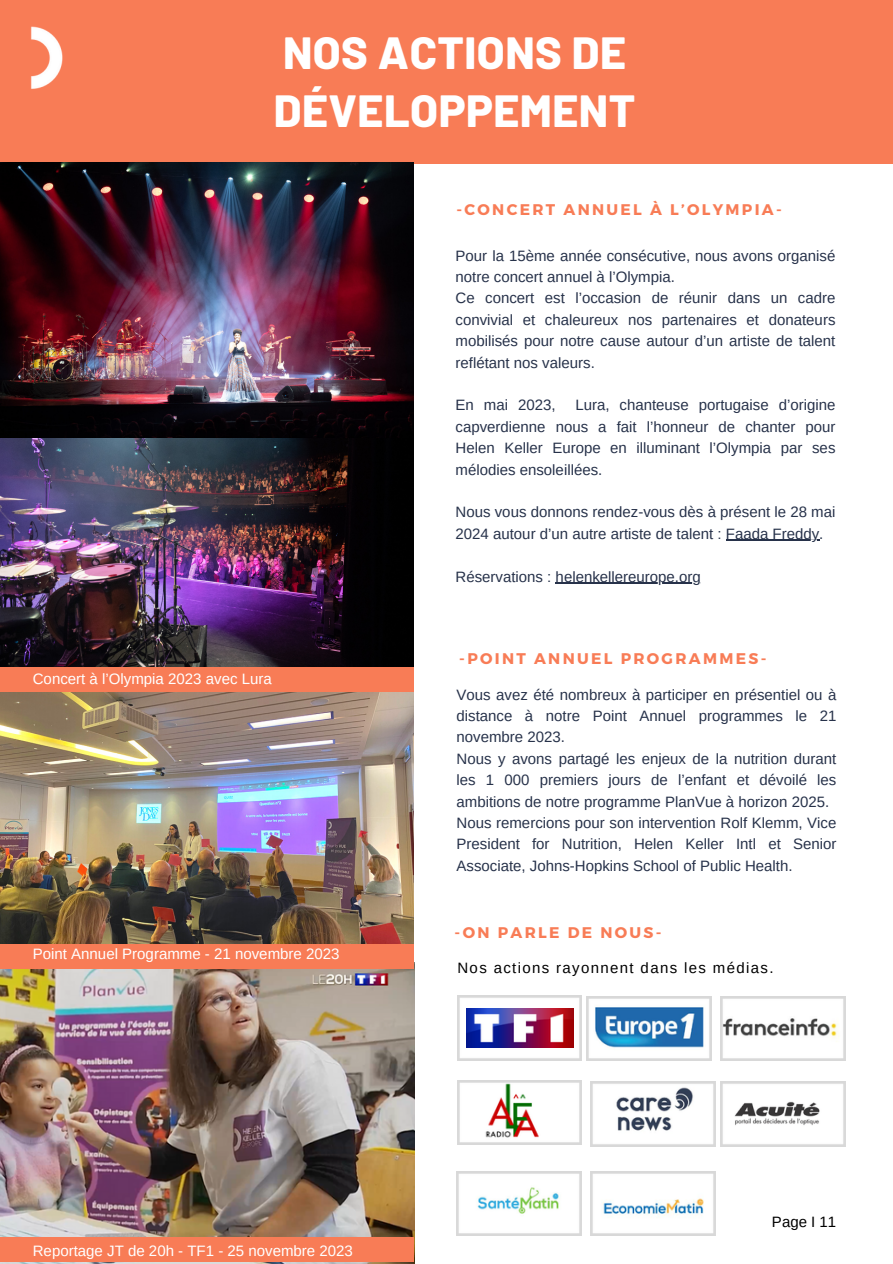
<style>
.page{position:relative;width:893px;height:1264px;background:#fff}
.page>*{position:absolute;margin:0;border:0;box-sizing:border-box;transform-origin:0 0}
.t1{font:800 45px/57.3px "Barlow";letter-spacing:.01em;color:#fff}
.t2{font:700 15.45px "Montserrat";letter-spacing:.15em;color:#f87c56}
.t3{font:15px/21.3px "Arimo";color:#27324a}
.t4{font:15px "Arimo";color:#fff}
.t5{font:15px "Arimo";letter-spacing:.09em;color:#000}
</style>
<div class="page">
<div style="left:0;top:0;width:892px;height:163px;background:#f87c56"></div>
<img style="left:31px;top:26px;width:32px;height:63px">
<img style="left:0;top:962px;width:414px;height:301px">
<img style="left:0;top:691px;width:413px;height:275px">
<img style="left:0;top:437px;width:413px;height:229px">
<img style="left:0;top:163px;width:413px;height:274px">
<hr style="left:725px;top:540px;width:94px;height:1px;background:#27324a">
<hr style="left:555px;top:582px;width:145px;height:1px;background:#27324a">
<img style="left:711px;top:996px;width:1px;height:59px">
<img style="left:457px;top:995px;width:125px;height:65px">
<img style="left:586px;top:996px;width:125px;height:64px">
<img style="left:720px;top:996px;width:125px;height:64px">
<img style="left:457px;top:1080px;width:125px;height:64px">
<img style="left:590px;top:1081px;width:125px;height:65px">
<img style="left:456px;top:1171px;width:125px;height:64px">
<img style="left:720px;top:1081px;width:125px;height:65px">
<img style="left:590px;top:1171px;width:125px;height:64px">
<div style="left:0;top:666px;width:413px;height:25px;background:#f87c56"></div>
<div style="left:1px;top:944px;width:412px;height:25px;background:#f87c56"></div>
<div style="left:1px;top:1237px;width:412px;height:25px;background:#f87c56"></div>
<h1 class="t1" style="left:274px;top:22px;width:363px">NOS ACTIONS DE<br>DÉVELOPPEMENT</h1>
<p class="t2" style="left:456px;top:199px;width:327px">-CONCERT ANNUEL À L’OLYMPIA-</p>
<p class="t3" style="left:455px;top:245px;width:381px">Pour la 15ème année consécutive, nous avons organisé notre concert annuel à l’Olympia.<br>Ce concert est l’occasion de réunir dans un cadre convivial et chaleureux nos partenaires et donateurs mobilisés pour notre cause autour d’un artiste de talent reflétant nos valeurs.</p>
<p class="t3" style="left:455px;top:394px;width:101px">En mai 2023,</p>
<p class="t3" style="left:455px;top:394px;width:381px;text-align:justify;text-indent:120px">Lura, chanteuse portugaise d’origine capverdienne nous a fait l’honneur de chanter pour Helen Keller Europe en illuminant l’Olympia par ses mélodies ensoleillées.</p>
<p class="t3" style="left:455px;top:501px;width:381px">Nous vous donnons rendez-vous dès à présent le 28 mai<br>2024 autour d’un autre artiste de talent : Faada Freddy.</p>
<p class="t3" style="left:455px;top:565px;width:247px">Réservations : helenkellereurope.org</p>
<p class="t4" style="left:33px;top:670px;width:240px">Concert à l’Olympia 2023 avec Lura</p>
<p class="t4" style="left:33px;top:945px;width:308px">Point Annuel Programme - 21 novembre 2023</p>
<p class="t4" style="left:33px;top:1242px;width:321px">Reportage JT de 20h - TF1 - 25 novembre 2023</p>
<p class="t2" style="left:459px;top:648px;width:308px">-POINT ANNUEL PROGRAMMES-</p>
<p class="t3" style="left:456px;top:683px;width:381px">Vous avez été nombreux à participer en présentiel ou à distance à notre Point Annuel programmes le 21 novembre 2023.<br>Nous y avons partagé les enjeux de la nutrition durant les 1 000 premiers jours de l’enfant et dévoilé les ambitions de notre programme PlanVue à horizon 2025.<br>Nous remercions pour son intervention Rolf Klemm, Vice President for Nutrition, Helen Keller Intl et Senior Associate, Johns-Hopkins School of Public Health.</p>
<p class="t2" style="left:454px;top:922px;width:208px">-ON PARLE DE NOUS-</p>
<p class="t5" style="left:457px;top:959px;width:317px">Nos actions rayonnent dans les médias.</p>
<p class="t5" style="left:772px;top:1212px;width:66px">Page I 11</p>
</div>
